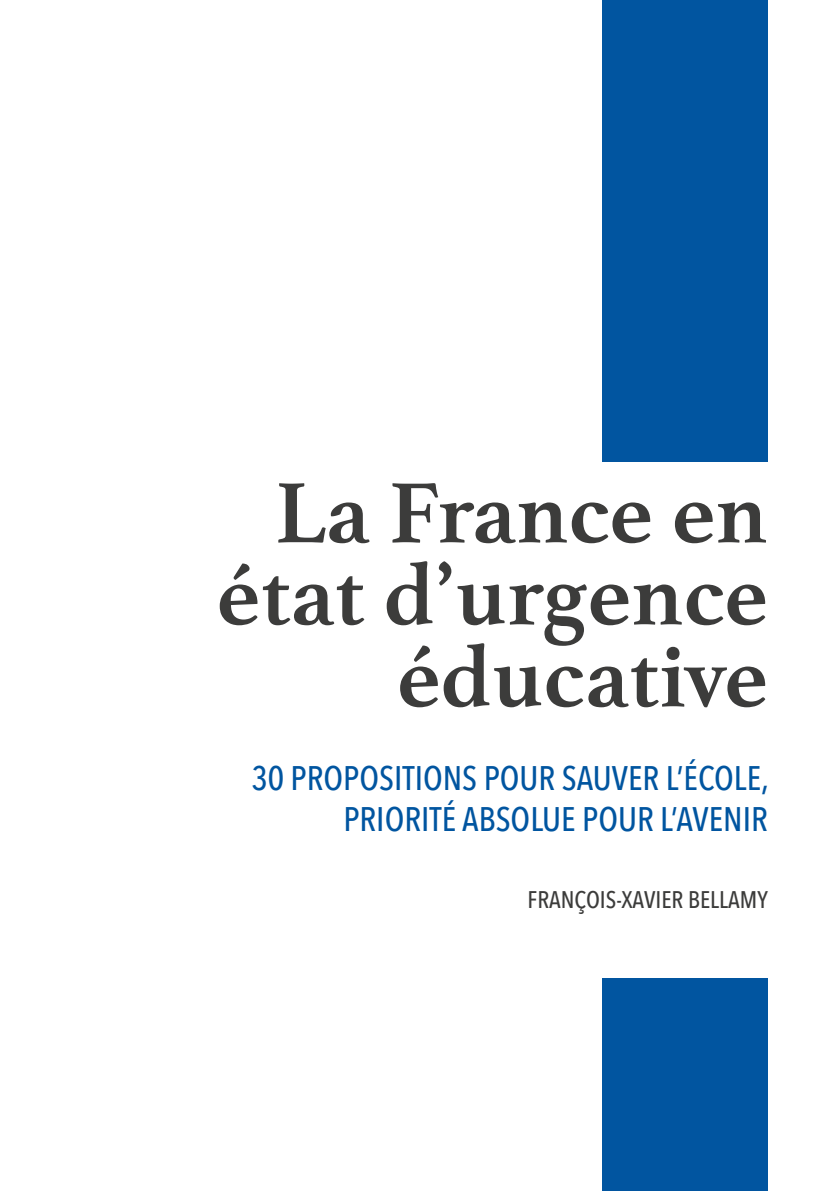
<style>
.page{position:relative;width:840px;height:1191px;background:#fff}
.page>*{position:absolute;margin:0;border:0;box-sizing:border-box;transform-origin:0 0}
.t1{font:700 90px/82px "Athelas";color:#3c3c3b;text-align:right}
.t2{font:500 34px/40.8px "Avenir Next Condensed";color:#0155a0;text-align:right}
.t3{font:500 24px "Avenir Next Condensed";color:#3c3c3b}
</style>
<div class="page">
<div style="left:602px;top:0;width:165px;height:461px;background:#0155a0"></div>
<div style="left:602px;top:978px;width:165px;height:213px;background:#0155a0"></div>
<h1 class="t1" style="left:216px;top:469px;width:552px">La France en état d’urgence éducative</h1>
<p class="t2" style="left:251px;top:758px;width:518px">30 PROPOSITIONS POUR SAUVER L’ÉCOLE,<br>PRIORITÉ ABSOLUE POUR L’AVENIR</p>
<p class="t3" style="left:527px;top:885px;width:242px">FRANÇOIS-XAVIER BELLAMY</p>
</div>
